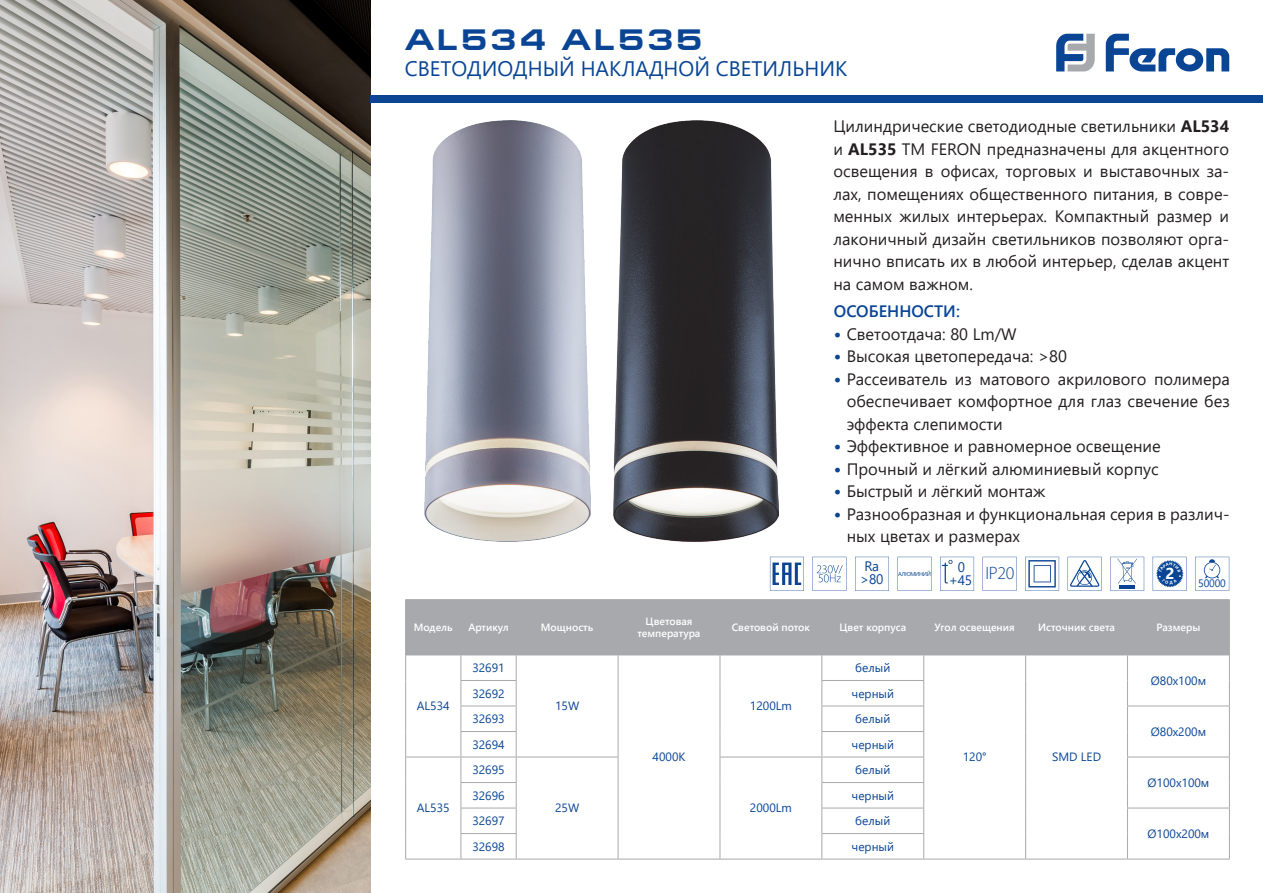
<style>
.page{position:relative;width:1263px;height:893px;background:#fff}
.page>*{position:absolute;margin:0;border:0;box-sizing:border-box;transform-origin:0 0}
.t1{font:700 30px "Europe Ext";letter-spacing:.1em;color:#094594}
.t2{font:21px "Segoe UI";color:#094594}
.t3{font:300 18px "Myriad Pro";color:#094594}
.t4{font:16.5px/22.5px "Segoe UI";color:#231f20;text-align:justify}
.t5{font:600 16.5px "Segoe UI";color:#094594}
.t6{font:700 15.75px "Segoe UI";color:#fff}
.t7{font:13.8px/13.2px "Segoe UI";color:#094594;text-align:center}
.t8{font:12px "Segoe UI";color:#094594}
.t9{font:10.65px "Segoe UI";letter-spacing:-.02em;color:#094594}
.t10{font:600 10.5px/12px "Segoe UI";color:#fff;text-align:center}
.t11{font:5.7px "Segoe UI";letter-spacing:-.07em;color:#094594}
.s1{font-weight:700}
.s2{font-weight:700;font-size:18px;color:#094594}
</style>
<div class="page">
<img style="left:424px;top:120px;width:167px;height:421px">
<img style="left:613px;top:120px;width:165px;height:421px">
<img style="left:0;top:0;width:371px;height:893px">
<svg style="left:1056px;top:34px;width:39px;height:37px"></svg>
<svg style="left:1106px;top:34px;width:123px;height:37px"></svg>
<div style="left:371px;top:95px;width:892px;height:7px;background:#094594"></div>
<div style="left:406px;top:600px;width:823px;height:55px;background:#a8a9ad"></div>
<hr style="left:405px;top:599px;width:56px;height:1px;background:#a8a9ad">
<hr style="left:405px;top:600px;width:1px;height:55px;background:#a8a9ad">
<hr style="left:461px;top:599px;width:55px;height:1px;background:#a8a9ad">
<hr style="left:460px;top:600px;width:1px;height:55px;background:#a8a9ad">
<hr style="left:516px;top:599px;width:102px;height:1px;background:#a8a9ad">
<hr style="left:516px;top:600px;width:1px;height:55px;background:#a8a9ad">
<hr style="left:618px;top:599px;width:102px;height:1px;background:#a8a9ad">
<hr style="left:618px;top:600px;width:1px;height:55px;background:#a8a9ad">
<hr style="left:720px;top:599px;width:102px;height:1px;background:#a8a9ad">
<hr style="left:720px;top:600px;width:1px;height:55px;background:#a8a9ad">
<hr style="left:822px;top:599px;width:102px;height:1px;background:#a8a9ad">
<hr style="left:821px;top:600px;width:1px;height:55px;background:#a8a9ad">
<hr style="left:924px;top:599px;width:102px;height:1px;background:#a8a9ad">
<hr style="left:923px;top:600px;width:1px;height:55px;background:#a8a9ad">
<hr style="left:1026px;top:599px;width:101px;height:1px;background:#a8a9ad">
<hr style="left:1025px;top:600px;width:1px;height:55px;background:#a8a9ad">
<hr style="left:1127px;top:599px;width:103px;height:1px;background:#a8a9ad">
<hr style="left:1127px;top:600px;width:1px;height:55px;background:#a8a9ad">
<hr style="left:1229px;top:600px;width:1px;height:55px;background:#a8a9ad">
<hr style="left:406px;top:655px;width:55px;height:1px;background:#a8a9ad">
<hr style="left:461px;top:655px;width:55px;height:1px;background:#a8a9ad">
<hr style="left:516px;top:655px;width:102px;height:1px;background:#a8a9ad">
<hr style="left:618px;top:655px;width:102px;height:1px;background:#a8a9ad">
<hr style="left:720px;top:655px;width:102px;height:1px;background:#a8a9ad">
<hr style="left:822px;top:655px;width:102px;height:1px;background:#a8a9ad">
<hr style="left:924px;top:655px;width:102px;height:1px;background:#a8a9ad">
<hr style="left:1026px;top:655px;width:101px;height:1px;background:#a8a9ad">
<hr style="left:1127px;top:655px;width:102px;height:1px;background:#a8a9ad">
<hr style="left:822px;top:706px;width:101px;height:1px;background:#a8a9ad">
<hr style="left:822px;top:757px;width:101px;height:1px;background:#a8a9ad">
<hr style="left:822px;top:808px;width:101px;height:1px;background:#a8a9ad">
<hr style="left:822px;top:859px;width:101px;height:1px;background:#a8a9ad">
<hr style="left:460px;top:680px;width:57px;height:1px;background:#a8a9ad">
<hr style="left:821px;top:680px;width:103px;height:1px;background:#a8a9ad">
<hr style="left:460px;top:706px;width:57px;height:1px;background:#a8a9ad">
<hr style="left:1127px;top:706px;width:103px;height:1px;background:#a8a9ad">
<hr style="left:460px;top:731px;width:57px;height:1px;background:#a8a9ad">
<hr style="left:821px;top:731px;width:103px;height:1px;background:#a8a9ad">
<hr style="left:405px;top:757px;width:56px;height:1px;background:#a8a9ad">
<hr style="left:461px;top:757px;width:55px;height:1px;background:#a8a9ad">
<hr style="left:516px;top:757px;width:102px;height:1px;background:#a8a9ad">
<hr style="left:720px;top:757px;width:102px;height:1px;background:#a8a9ad">
<hr style="left:1127px;top:757px;width:103px;height:1px;background:#a8a9ad">
<hr style="left:460px;top:782px;width:57px;height:1px;background:#a8a9ad">
<hr style="left:821px;top:782px;width:103px;height:1px;background:#a8a9ad">
<hr style="left:460px;top:808px;width:57px;height:1px;background:#a8a9ad">
<hr style="left:1127px;top:808px;width:103px;height:1px;background:#a8a9ad">
<svg style="left:405px;top:655px;width:1px;height:204px"></svg>
<hr style="left:460px;top:833px;width:57px;height:1px;background:#a8a9ad">
<svg style="left:460px;top:655px;width:1px;height:204px"></svg>
<svg style="left:516px;top:655px;width:1px;height:204px"></svg>
<svg style="left:618px;top:655px;width:1px;height:204px"></svg>
<svg style="left:720px;top:655px;width:1px;height:204px"></svg>
<hr style="left:821px;top:833px;width:103px;height:1px;background:#a8a9ad">
<svg style="left:821px;top:655px;width:1px;height:204px"></svg>
<svg style="left:923px;top:655px;width:1px;height:204px"></svg>
<svg style="left:1025px;top:655px;width:1px;height:204px"></svg>
<svg style="left:1127px;top:655px;width:1px;height:204px"></svg>
<svg style="left:1229px;top:655px;width:1px;height:204px"></svg>
<hr style="left:405px;top:859px;width:56px;height:1px;background:#a8a9ad">
<hr style="left:461px;top:859px;width:55px;height:1px;background:#a8a9ad">
<hr style="left:516px;top:859px;width:102px;height:1px;background:#a8a9ad">
<hr style="left:618px;top:859px;width:102px;height:1px;background:#a8a9ad">
<hr style="left:720px;top:859px;width:102px;height:1px;background:#a8a9ad">
<hr style="left:923px;top:859px;width:103px;height:1px;background:#a8a9ad">
<hr style="left:1026px;top:859px;width:101px;height:1px;background:#a8a9ad">
<hr style="left:1127px;top:859px;width:103px;height:1px;background:#a8a9ad">
<svg style="left:1067px;top:557px;width:35px;height:34px"></svg>
<svg style="left:1025px;top:557px;width:34px;height:34px"></svg>
<svg style="left:770px;top:557px;width:34px;height:34px"></svg>
<svg style="left:1110px;top:557px;width:34px;height:34px"></svg>
<svg style="left:1195px;top:557px;width:34px;height:34px"></svg>
<svg style="left:982px;top:557px;width:34px;height:34px"></svg>
<svg style="left:897px;top:557px;width:34px;height:34px"></svg>
<svg style="left:855px;top:557px;width:34px;height:34px"></svg>
<svg style="left:940px;top:557px;width:34px;height:34px"></svg>
<svg style="left:812px;top:557px;width:34px;height:34px"></svg>
<svg style="left:1153px;top:557px;width:34px;height:34px"></svg>
<p class="t1" style="left:405px;top:24px;width:299px">AL534 AL535</p>
<p class="t2" style="left:405px;top:49px;width:444px">СВЕТОДИОДНЫЙ НАКЛАДНОЙ СВЕТИЛЬНИК</p>
<p class="t4" style="left:833px;top:114px;width:397px">Цилиндрические светодиодные светильники <span class="s1">AL534 </span>и <span class="s1">AL535</span> ТМ FERON предназначены для акцентного освещения в офисах, торговых и выставочных за&shy;лах, помещениях общественного питания, в совре&shy;менных жилых интерьерах. Компактный размер и лаконичный дизайн светильников позволяют орга&shy;нично вписать их в любой интерьер, сделав акцент на самом важном.</p>
<p class="t5" style="left:834px;top:296px;width:128px">ОСОБЕННОСТИ:</p>
<p class="t4" style="left:834px;top:321px;width:184px"><span class="s2">•</span> Светоотдача: 80 Lm/W</p>
<p class="t4" style="left:834px;top:344px;width:235px"><span class="s2">•</span> Высокая цветопередача: &gt;80</p>
<p class="t4" style="left:847px;top:366px;width:385px;text-indent:-13px"><span class="s2">•</span> Рассеиватель из матового акрилового полимера обеспечивает комфортное для глаз свечение без эффекта слепимости</p>
<p class="t4" style="left:834px;top:434px;width:328px"><span class="s2">•</span> Эффективное и равномерное освещение</p>
<p class="t4" style="left:834px;top:456px;width:326px"><span class="s2">•</span> Прочный и лёгкий алюминиевый корпус</p>
<p class="t4" style="left:834px;top:479px;width:213px"><span class="s2">•</span> Быстрый и лёгкий монтаж</p>
<p class="t4" style="left:847px;top:501px;width:385px;text-indent:-13px"><span class="s2">•</span> Разнообразная и функциональная серия в различ&shy;ных цветах и размерах</p>
<p class="t9" style="left:1198px;top:573px;width:29px">50000</p>
<p class="t7" style="left:864px;top:559px;width:16px">Ra</p>
<p class="t7" style="left:949px;top:559px;width:25px">0 +45</p>
<p class="t6" style="left:1165px;top:558px;width:11px">2</p>
<p class="t11" style="left:898px;top:569px;width:34px">АЛЮМИНИЙ</p>
<p class="t3" style="left:985px;top:564px;width:30px">IP20</p>
<p class="t7" style="left:860px;top:571px;width:25px">&gt;80</p>
<p class="t10" style="left:414px;top:621px;width:40px">Модель</p>
<p class="t10" style="left:468px;top:621px;width:42px">Артикул</p>
<p class="t10" style="left:541px;top:621px;width:54px">Мощность</p>
<p class="t10" style="left:638px;top:615px;width:64px">Цветовая температура</p>
<p class="t10" style="left:732px;top:621px;width:80px">Световой поток</p>
<p class="t10" style="left:839px;top:621px;width:68px">Цвет корпуса</p>
<p class="t10" style="left:934px;top:621px;width:82px">Угол освещения</p>
<p class="t10" style="left:1038px;top:621px;width:78px">Источник света</p>
<p class="t10" style="left:1156px;top:621px;width:45px">Размеры</p>
<p class="t8" style="left:417px;top:695px;width:34px">AL534</p>
<p class="t8" style="left:417px;top:797px;width:34px">AL535</p>
<p class="t8" style="left:472px;top:656px;width:34px">32691</p>
<p class="t8" style="left:855px;top:656px;width:37px">белый</p>
<p class="t8" style="left:472px;top:682px;width:34px">32692</p>
<p class="t8" style="left:851px;top:682px;width:44px">черный</p>
<p class="t8" style="left:472px;top:707px;width:34px">32693</p>
<p class="t8" style="left:855px;top:707px;width:37px">белый</p>
<p class="t8" style="left:555px;top:695px;width:26px">15W</p>
<p class="t8" style="left:750px;top:695px;width:43px">1200Lm</p>
<p class="t8" style="left:472px;top:733px;width:34px">32694</p>
<p class="t8" style="left:851px;top:733px;width:44px">черный</p>
<p class="t8" style="left:653px;top:746px;width:34px">4000K</p>
<p class="t8" style="left:472px;top:759px;width:34px">32695</p>
<p class="t8" style="left:855px;top:759px;width:37px">белый</p>
<p class="t8" style="left:472px;top:784px;width:34px">32696</p>
<p class="t8" style="left:851px;top:784px;width:44px">черный</p>
<p class="t8" style="left:472px;top:810px;width:34px">32697</p>
<p class="t8" style="left:855px;top:810px;width:37px">белый</p>
<p class="t8" style="left:555px;top:797px;width:26px">25W</p>
<p class="t8" style="left:750px;top:797px;width:43px">2000Lm</p>
<p class="t8" style="left:472px;top:835px;width:34px">32698</p>
<p class="t8" style="left:851px;top:835px;width:44px">черный</p>
<p class="t8" style="left:963px;top:746px;width:25px">120°</p>
<p class="t8" style="left:1052px;top:746px;width:50px">SMD LED</p>
<p class="t8" style="left:1151px;top:669px;width:57px">Ø80х100м</p>
<p class="t8" style="left:1151px;top:720px;width:57px">Ø80х200м</p>
<p class="t8" style="left:1147px;top:771px;width:63px">Ø100х100м</p>
<p class="t8" style="left:1147px;top:822px;width:63px">Ø100х200м</p>
</div>
